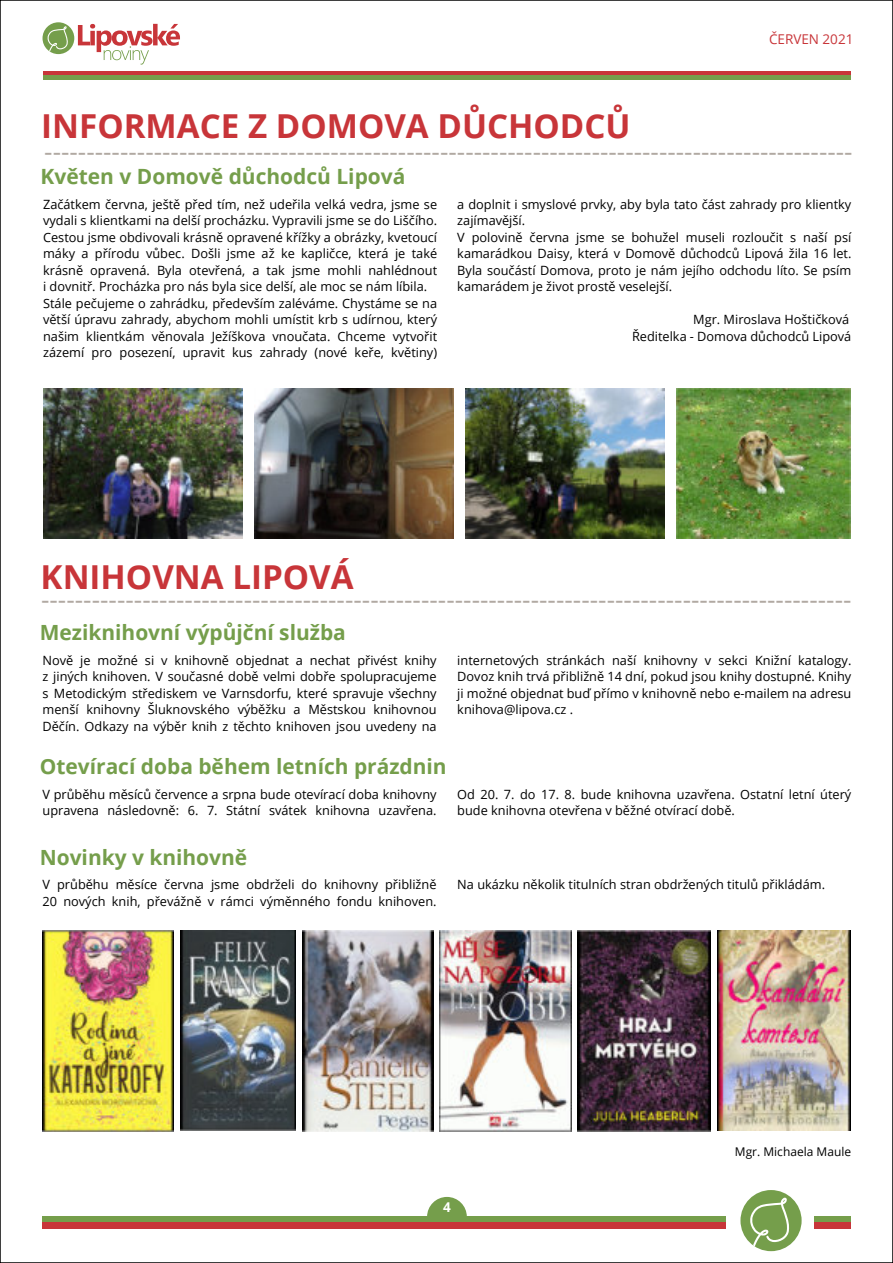
<style>
.page{position:relative;width:893px;height:1263px;background:#fff}
.page>*{position:absolute;margin:0;border:0;box-sizing:border-box;transform-origin:0 0}
.t1{font:700 33px "Open Sans";color:#c83539}
.t2{font:26.25px "Open Sans";color:#b1a9a2}
.t3{font:26.1px "Open Sans";color:#b1a9a2}
.t4{font:700 21px "Open Sans";color:#759e4b}
.t5{font:13.5px "Open Sans";color:#c83539}
.t6{font:700 13.5px "Open Sans";color:#fff}
.t7{font:12.75px/16.5px "Open Sans";color:#000}
.t8{font:12px "Open Sans";color:#000}
</style>
<div class="page">
<hr style="left:43px;top:71px;width:807px;height:4px;background:#c83539">
<hr style="left:43px;top:75px;width:807px;height:4px;background:#759e4b">
<svg style="left:78px;top:24px;width:102px;height:41px"></svg>
<div style="left:43px;top:22px;width:31px;height:32px;background:#759e4b;border-radius:50%"></div>
<svg style="left:47px;top:26px;width:21px;height:26px"></svg>
<svg style="left:427px;top:1197px;width:40px;height:19px"></svg>
<div style="left:43px;top:1216px;width:683px;height:6px;background:#759e4b"></div>
<div style="left:43px;top:1222px;width:683px;height:7px;background:#c83539"></div>
<div style="left:740px;top:1190px;width:62px;height:61px;background:#759e4b;border-radius:50%"></div>
<svg style="left:750px;top:1197px;width:39px;height:49px"></svg>
<div style="left:814px;top:1216px;width:36px;height:6px;background:#759e4b"></div>
<div style="left:814px;top:1222px;width:36px;height:7px;background:#c83539"></div>
<img style="left:43px;top:388px;width:199px;height:150px">
<img style="left:466px;top:388px;width:199px;height:150px">
<img style="left:254px;top:388px;width:200px;height:150px">
<img style="left:677px;top:388px;width:174px;height:150px">
<img style="left:180px;top:931px;width:116px;height:199px">
<img style="left:43px;top:930px;width:131px;height:201px">
<img style="left:302px;top:930px;width:131px;height:201px">
<img style="left:440px;top:930px;width:131px;height:201px">
<img style="left:578px;top:930px;width:133px;height:201px">
<img style="left:717px;top:931px;width:133px;height:199px">
<p class="t5" style="left:769px;top:34px;width:86px">ČERVEN 2021</p>
<h1 class="t1" style="left:41px;top:113px;width:591px">INFORMACE Z DOMOVA DŮCHODCŮ</h1>
<h3 class="t3" style="left:44px;top:141px;width:810px">------------------------------------------------------------------------------------------------</h3>
<h3 class="t4" style="left:41px;top:168px;width:366px">Květen v Domově důchodců Lipová</h3>
<p class="t7" style="left:43px;top:197px;width:396px">Začátkem června, ještě před tím, než udeřila velká vedra, jsme se vydali s klientkami na delší procházku. Vypravili jsme se do Liščího.<br>Cestou jsme obdivovali krásně opravené křížky a obrázky, kvetoucí máky a přírodu vůbec. Došli jsme až ke kapličce, která je také krásně opravená. Byla otevřená, a tak jsme mohli nahlédnout i dovnitř. Procházka pro nás byla sice delší, ale moc se nám líbila.<br>Stále pečujeme o zahrádku, především zaléváme. Chystáme se na větší úpravu zahrady, abychom mohli umístit krb s udírnou, který našim klientkám věnovala Ježíškova vnoučata. Chceme vytvořit zázemí pro posezení, upravit kus zahrady (nové keře, květiny)</p>
<p class="t7" style="left:457px;top:197px;width:396px">a doplnit i smyslové prvky, aby byla tato část zahrady pro klientky zajímavější.<br>V polovině června jsme se bohužel museli rozloučit s naší psí kamarádkou Daisy, která v Domově důchodců Lipová žila 16 let.<br>Byla součástí Domova, proto je nám jejího odchodu líto. Se psím kamarádem je život prostě veselejší.</p>
<p class="t7" style="left:632px;top:313px;width:221px;text-align:right">Mgr. Miroslava Hoštičková<br>Ředitelka - Domova důchodců Lipová</p>
<h1 class="t1" style="left:41px;top:564px;width:314px">KNIHOVNA LIPOVÁ</h1>
<h3 class="t4" style="left:40px;top:624px;width:308px">Meziknihovní výpůjční služba</h3>
<h2 class="t2" style="left:41px;top:588px;width:812px">------------------------------------------------------------------------------------------------</h2>
<p class="t7" style="left:43px;top:653px;width:396px;text-align:justify">Nově je možné si v knihovně objednat a nechat přivést knihy z jiných knihoven. V současné době velmi dobře spolupracujeme s Metodickým střediskem ve Varnsdorfu, které spravuje všechny menší knihovny Šluknovského výběžku a Městskou knihovnou Děčín. Odkazy na výběr knih z těchto knihoven jsou uvedeny na</p>
<h3 class="t4" style="left:40px;top:758px;width:408px">Otevírací doba během letních prázdnin</h3>
<p class="t7" style="left:43px;top:787px;width:396px">V průběhu měsíců července a srpna bude otevírací doba knihovny upravena následovně: 6. 7. Státní svátek knihovna uzavřena.</p>
<p class="t7" style="left:457px;top:653px;width:396px;text-align:justify">internetových stránkách naší knihovny v sekci Knižní katalogy.<br>Dovoz knih trvá přibližně 14 dní, pokud jsou knihy dostupné. Knihy ji možné objednat buď přímo v knihovně nebo e-mailem na adresu knihova@lipova.cz .</p>
<p class="t7" style="left:457px;top:787px;width:396px">Od 20. 7. do 17. 8. bude knihovna uzavřena. Ostatní letní úterý bude knihovna otevřena v běžné otvírací době.</p>
<h3 class="t4" style="left:40px;top:849px;width:209px">Novinky v knihovně</h3>
<p class="t7" style="left:43px;top:878px;width:396px">V průběhu měsíce června jsme obdrželi do knihovny přibližně<br>20 nových knih, převážně v rámci výměnného fondu knihoven.</p>
<p class="t7" style="left:457px;top:878px;width:369px">Na ukázku několik titulních stran obdržených titulů přikládám.</p>
<p class="t8" style="left:735px;top:1147px;width:118px">Mgr. Michaela Maule</p>
<p class="t6" style="left:443px;top:1201px;width:9px">4</p>
</div>
